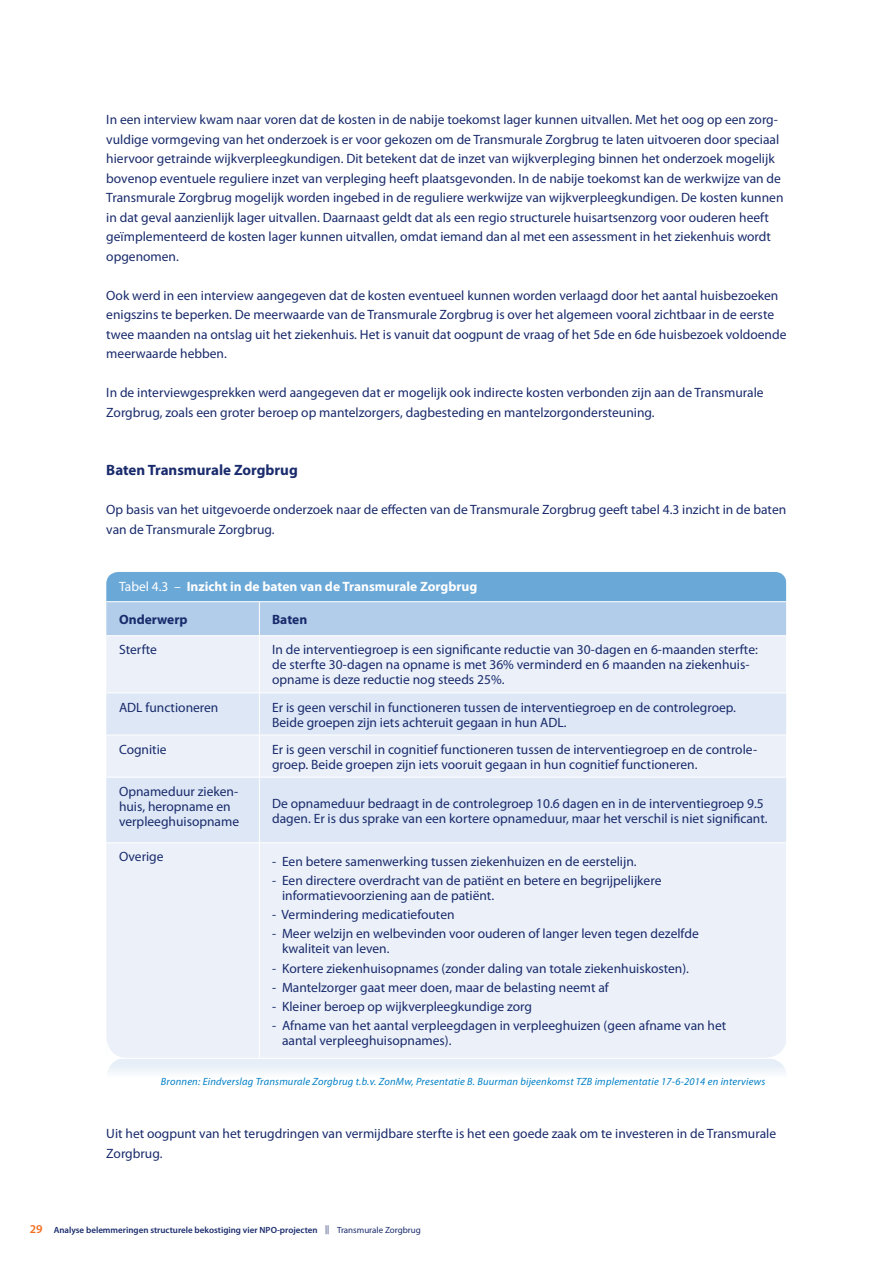
<style>
.page{position:relative;width:893px;height:1263px;background:#fff}
.page>*{position:absolute;margin:0;border:0;box-sizing:border-box;transform-origin:0 0}
.t1{font:700 15px "Myriad Pro";color:#192b6c}
.t2{font:13.5px/19.5px "Myriad Pro";color:#192b6c}
.t3{font:700 13.5px "Myriad Pro";color:#fff}
.t4{font:700 13.5px "Myriad Pro";color:#192b6c}
.t5{font:italic 10.5px "Myriad Pro";letter-spacing:.02em;color:#0080c6}
.t6{font:600 9px "Myriad Pro";color:#192b6c}
.s1{font-weight:400}
.s2{font-size:12px;color:#f36f21}
</style>
<div class="page">
<div style="left:106px;top:636px;width:680px;height:401px;background:#ecf1f9"></div>
<svg style="left:106px;top:694px;width:680px;height:148px;background:#e1e9f6"></svg>
<svg style="left:106px;top:572px;width:681px;height:63px;background:#90bce1"></svg>
<hr style="left:786px;top:602px;width:1px;height:34px;background:#fff">
<hr style="left:106px;top:601px;width:153px;height:1px;background:#fff">
<hr style="left:259px;top:601px;width:528px;height:1px;background:#fff">
<hr style="left:259px;top:602px;width:1px;height:33px;background:#fff">
<hr style="left:259px;top:636px;width:1px;height:57px;background:#fff">
<hr style="left:106px;top:693px;width:153px;height:1px;background:#fff">
<hr style="left:259px;top:693px;width:527px;height:1px;background:#fff">
<hr style="left:259px;top:693px;width:1px;height:42px;background:#fff">
<hr style="left:106px;top:735px;width:153px;height:1px;background:#fff">
<hr style="left:259px;top:735px;width:527px;height:1px;background:#fff">
<hr style="left:259px;top:735px;width:1px;height:42px;background:#fff">
<hr style="left:106px;top:777px;width:153px;height:1px;background:#fff">
<hr style="left:259px;top:777px;width:527px;height:1px;background:#fff">
<hr style="left:259px;top:777px;width:1px;height:65px;background:#fff">
<hr style="left:106px;top:842px;width:153px;height:1px;background:#fff">
<hr style="left:259px;top:842px;width:527px;height:1px;background:#fff">
<hr style="left:259px;top:843px;width:1px;height:215px;background:#fff">
<div style="left:107px;top:1058px;width:680px;height:43px;background:linear-gradient(to bottom,#e7eff8,#fff);border-radius:20px"></div>
<div style="left:106px;top:1037px;width:680px;height:22px;background:#ecf1f9"></div>
<p class="t2" style="left:106px;top:110px;width:679px">In een interview kwam naar voren dat de kosten in de nabije toekomst lager kunnen uitvallen. Met het oog op een zorg&shy;vuldige vormgeving van het onderzoek is er voor gekozen om de Transmurale Zorgbrug te laten uitvoeren door speciaal hiervoor getrainde wijkverpleegkundigen. Dit betekent dat de inzet van wijkverpleging binnen het onderzoek mogelijk bovenop eventuele reguliere inzet van verpleging heeft plaatsgevonden. In de nabije toekomst kan de werkwijze van de Transmurale Zorgbrug mogelijk worden ingebed in de reguliere werkwijze van wijkverpleegkundigen. De kosten kunnen in dat geval aanzienlijk lager uitvallen. Daarnaast geldt dat als een regio structurele huisartsenzorg voor ouderen heeft geïmplementeerd de kosten lager kunnen uitvallen, omdat iemand dan al met een assessment in het ziekenhuis wordt opgenomen.</p>
<p class="t2" style="left:106px;top:285px;width:682px">Ook werd in een interview aangegeven dat de kosten eventueel kunnen worden verlaagd door het aantal huisbezoeken enigszins te beperken. De meerwaarde van de Transmurale Zorgbrug is over het algemeen vooral zichtbaar in de eerste twee maanden na ontslag uit het ziekenhuis. Het is vanuit dat oogpunt de vraag of het 5de en 6de huisbezoek voldoende meerwaarde hebben.</p>
<p class="t2" style="left:106px;top:383px;width:659px">In de interviewgesprekken werd aangegeven dat er mogelijk ook indirecte kosten verbonden zijn aan de Transmurale<br>Zorgbrug, zoals een groter beroep op mantelzorgers, dagbesteding en mantelzorgondersteuning.</p>
<p class="t1" style="left:106px;top:462px;width:193px">Baten Transmurale Zorgbrug</p>
<p class="t2" style="left:106px;top:500px;width:681px">Op basis van het uitgevoerde onderzoek naar de effecten van de Transmurale Zorgbrug geeft tabel 4.3 inzicht in de baten van de Transmurale Zorgbrug.</p>
<p class="t3" style="left:119px;top:578px;width:360px"><span class="s1">Tabel 4.3 –</span> Inzicht in de baten van de Transmurale Zorgbrug</p>
<p class="t4" style="left:119px;top:612px;width:70px">Onderwerp</p>
<p class="t4" style="left:272px;top:612px;width:37px">Baten</p>
<p class="t2" style="left:119px;top:640px;width:39px">Sterfte</p>
<p class="t2" style="left:272px;top:643px;width:487px;line-height:15px">In de interventiegroep is een significante reductie van 30-dagen en 6-maanden sterfte: de sterfte 30-dagen na opname is met 36% verminderd en 6 maanden na ziekenhuis&shy;opname is deze reductie nog steeds 25%.</p>
<p class="t2" style="left:119px;top:697px;width:101px">ADL functioneren</p>
<p class="t2" style="left:272px;top:700px;width:465px;line-height:15px">Er is geen verschil in functioneren tussen de interventiegroep en de controlegroep.<br>Beide groepen zijn iets achteruit gegaan in hun ADL.</p>
<p class="t2" style="left:119px;top:740px;width:49px">Cognitie</p>
<p class="t2" style="left:272px;top:742px;width:487px;line-height:15px">Er is geen verschil in cognitief functioneren tussen de interventiegroep en de controle&shy;groep. Beide groepen zijn iets vooruit gegaan in hun cognitief functioneren.</p>
<p class="t2" style="left:119px;top:784px;width:122px;line-height:15px">Opnameduur zieken&shy;huis, heropname en verpleeghuisopname</p>
<p class="t2" style="left:272px;top:796px;width:497px;line-height:15px">De opnameduur bedraagt in de controlegroep 10.6 dagen en in de interventiegroep 9.5 dagen. Er is dus sprake van een kortere opnameduur, maar het verschil is niet significant.</p>
<p class="t2" style="left:119px;top:847px;width:46px">Overige</p>
<p class="t2" style="left:272px;top:852px;width:366px">- Een betere samenwerking tussen ziekenhuizen en de eerstelijn.</p>
<p class="t2" style="left:282px;top:873px;width:381px;line-height:15px;text-indent:-10px">- Een directere overdracht van de patiënt en betere en begrijpelijkere informatievoorziening aan de patiënt.</p>
<p class="t2" style="left:272px;top:905px;width:184px">- Vermindering medicatiefouten</p>
<p class="t2" style="left:282px;top:927px;width:418px;line-height:15px;text-indent:-10px">- Meer welzijn en welbevinden voor ouderen of langer leven tegen dezelfde kwaliteit van leven.</p>
<p class="t2" style="left:272px;top:959px;width:418px">- Kortere ziekenhuisopnames (zonder daling van totale ziekenhuiskosten).</p>
<p class="t2" style="left:272px;top:978px;width:338px">- Mantelzorger gaat meer doen, maar de belasting neemt af</p>
<p class="t2" style="left:272px;top:997px;width:261px">- Kleiner beroep op wijkverpleegkundige zorg</p>
<p class="t2" style="left:282px;top:1019px;width:446px;line-height:15px;text-indent:-10px">- Afname van het aantal verpleegdagen in verpleeghuizen (geen afname van het aantal verpleeghuisopnames).</p>
<p class="t5" style="left:161px;top:1076px;width:606px">Bronnen: Eindverslag Transmurale Zorgbrug t.b.v. ZonMw, Presentatie B. Buurman bijeenkomst TZB implementatie 17-6-2014 en interviews</p>
<p class="t2" style="left:106px;top:1124px;width:671px">Uit het oogpunt van het terugdringen van vermijdbare sterfte is het een goede zaak om te investeren in de Transmurale<br>Zorgbrug.</p>
<p class="t6" style="left:30px;top:1224px;width:393px"><span class="s2">29</span> Analyse belemmeringen structurele bekostiging vier NPO-projecten <sup>||</sup> <span class="s1">Transmurale Zorgbrug</span></p>
</div>
